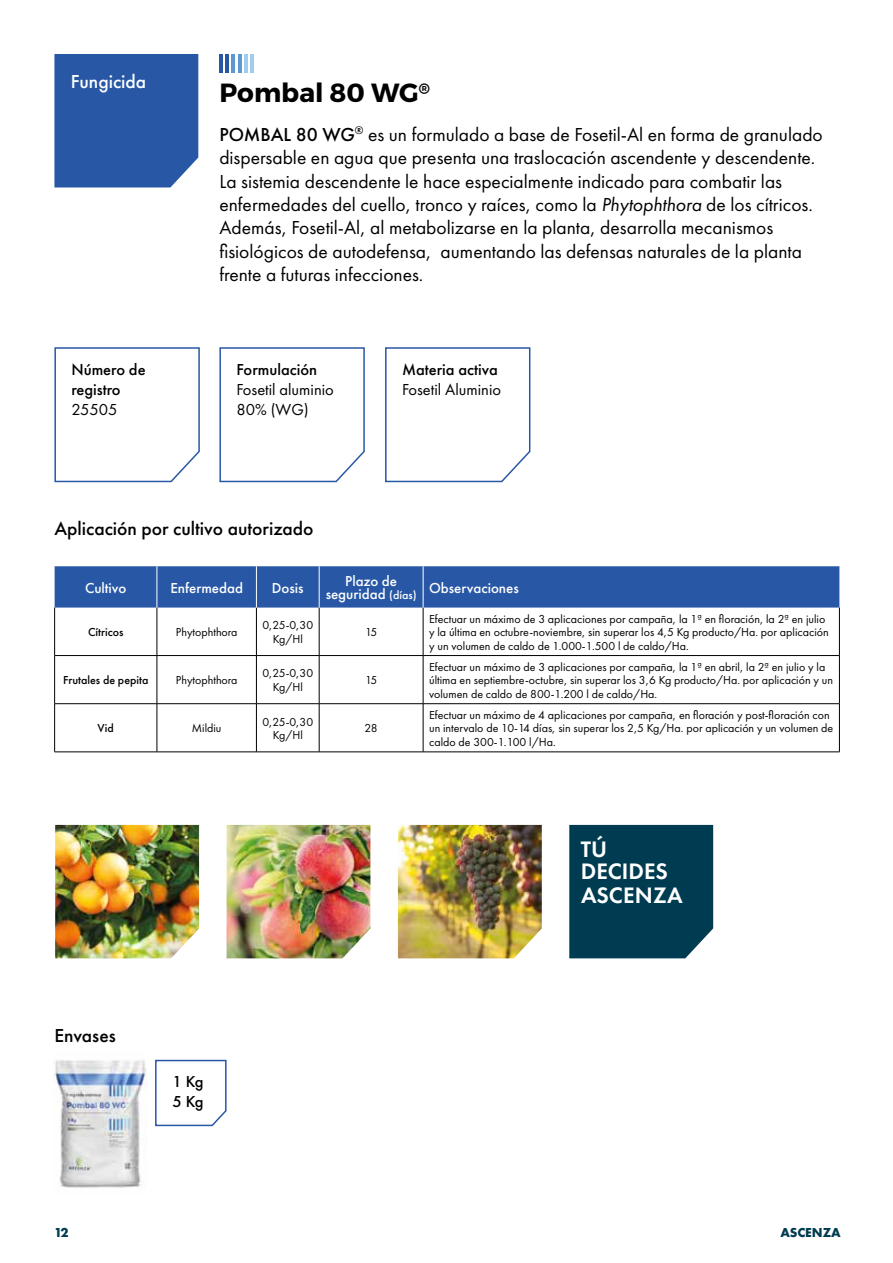
<style>
.page{position:relative;width:893px;height:1263px;background:#fff}
.page>*{position:absolute;margin:0;border:0;box-sizing:border-box;transform-origin:0 0}
.t1{font:700 26.25px "Montserrat";color:#000}
.t2{font:600 23.25px/23.2px "Futura PT";color:#fff}
.t3{font:19.5px/23.4px "Futura PT";color:#000}
.t4{font:500 19.5px "Futura PT";color:#000}
.t5{font:500 19.5px "Futura PT";color:#fff}
.t6{font:500 16.5px/19.8px "Futura PT";color:#000}
.t7{font:16.5px/19.8px "Futura PT";color:#000}
.t8{font:500 15px/13.5px "Futura PT";color:#fff;text-align:center}
.t9{font:700 13.5px "Futura PT";color:#003c51}
.t10{font:12px/13.5px "Futura PT";color:#000;text-align:center}
.t11{font:500 12px "Futura PT";color:#000}
.s1{font-weight:500}
.s2{font-style:italic}
.s3{font-size:12px}
</style>
<div class="page">
<div style="left:54px;top:54px;width:144px;height:133px;background:#2858a5"></div>
<svg style="left:155px;top:1059px;width:72px;height:68px"></svg>
<hr style="left:219px;top:54px;width:4px;height:18px;background:#2858a5">
<hr style="left:226px;top:54px;width:3px;height:18px;background:#2858a5">
<hr style="left:232px;top:54px;width:3px;height:18px;background:#5c99cc">
<hr style="left:238px;top:54px;width:3px;height:18px;background:#5c99cc">
<hr style="left:244px;top:54px;width:3px;height:18px;background:#a0ccef">
<hr style="left:250px;top:54px;width:3px;height:18px;background:#a0ccef">
<div style="left:55px;top:566px;width:784px;height:41px;background:#2858a5"></div>
<hr style="left:54px;top:607px;width:1px;height:48px;background:#000">
<hr style="left:157px;top:607px;width:1px;height:48px;background:#000">
<hr style="left:256px;top:607px;width:1px;height:48px;background:#000">
<hr style="left:319px;top:607px;width:1px;height:48px;background:#000">
<hr style="left:423px;top:607px;width:1px;height:48px;background:#000">
<hr style="left:839px;top:607px;width:1px;height:48px;background:#000">
<hr style="left:54px;top:655px;width:103px;height:1px;background:#000">
<hr style="left:54px;top:656px;width:1px;height:47px;background:#000">
<hr style="left:157px;top:655px;width:99px;height:1px;background:#000">
<hr style="left:157px;top:656px;width:1px;height:47px;background:#000">
<hr style="left:256px;top:655px;width:63px;height:1px;background:#000">
<hr style="left:256px;top:656px;width:1px;height:47px;background:#000">
<hr style="left:319px;top:655px;width:104px;height:1px;background:#000">
<hr style="left:319px;top:656px;width:1px;height:47px;background:#000">
<hr style="left:423px;top:655px;width:417px;height:1px;background:#000">
<hr style="left:423px;top:656px;width:1px;height:47px;background:#000">
<hr style="left:839px;top:656px;width:1px;height:47px;background:#000">
<hr style="left:54px;top:703px;width:103px;height:1px;background:#000">
<hr style="left:54px;top:704px;width:1px;height:48px;background:#000">
<hr style="left:157px;top:703px;width:99px;height:1px;background:#000">
<hr style="left:157px;top:704px;width:1px;height:48px;background:#000">
<hr style="left:256px;top:703px;width:63px;height:1px;background:#000">
<hr style="left:256px;top:704px;width:1px;height:48px;background:#000">
<hr style="left:319px;top:703px;width:104px;height:1px;background:#000">
<hr style="left:319px;top:704px;width:1px;height:48px;background:#000">
<hr style="left:423px;top:703px;width:417px;height:1px;background:#000">
<hr style="left:423px;top:704px;width:1px;height:48px;background:#000">
<hr style="left:839px;top:704px;width:1px;height:48px;background:#000">
<hr style="left:54px;top:752px;width:103px;height:1px;background:#000">
<hr style="left:157px;top:752px;width:99px;height:1px;background:#000">
<hr style="left:256px;top:752px;width:63px;height:1px;background:#000">
<hr style="left:319px;top:752px;width:104px;height:1px;background:#000">
<hr style="left:423px;top:752px;width:417px;height:1px;background:#000">
<hr style="left:157px;top:566px;width:1px;height:41px;background:#fff">
<hr style="left:256px;top:566px;width:1px;height:41px;background:#fff">
<hr style="left:319px;top:566px;width:1px;height:41px;background:#fff">
<hr style="left:423px;top:566px;width:1px;height:41px;background:#fff">
<img style="left:53px;top:1060px;width:94px;height:128px">
<svg style="left:54px;top:347px;width:146px;height:136px"></svg>
<svg style="left:219px;top:347px;width:146px;height:136px"></svg>
<svg style="left:385px;top:347px;width:146px;height:136px"></svg>
<img style="left:55px;top:825px;width:144px;height:133px">
<img style="left:227px;top:825px;width:143px;height:133px">
<img style="left:398px;top:825px;width:144px;height:133px">
<div style="left:569px;top:825px;width:144px;height:133px;background:#003c51"></div>
<h3 class="t5" style="left:71px;top:69px;width:77px">Fungicida</h3>
<h3 class="t6" style="left:71px;top:360px;width:76px">Número de registro</h3>
<h3 class="t7" style="left:71px;top:399px;width:48px">25505</h3>
<h1 class="t1" style="left:219px;top:77px;width:212px">Pombal 80 WG<sup>®</sup></h1>
<p class="t3" style="left:219px;top:122px;width:605px"><span class="s1">POMBAL 80 WG</span><sup>®</sup> es un formulado a base de Fosetil-Al en forma de granulado dispersable en agua que presenta una traslocación ascendente y descendente.<br>La sistemia descendente le hace especialmente indicado para combatir las enfermedades del cuello, tronco y raíces, como la <span class="s2">Phytophthora</span> de los cítricos.<br>Además, Fosetil-Al, al metabolizarse en la planta, desarrolla mecanismos fisiológicos de autodefensa, aumentando las defensas naturales de la planta frente a futuras infecciones.</p>
<h3 class="t6" style="left:236px;top:360px;width:82px">Formulación</h3>
<h3 class="t7" style="left:236px;top:380px;width:99px">Fosetil aluminio<br>80% (WG)</h3>
<h3 class="t6" style="left:402px;top:360px;width:97px">Materia activa</h3>
<h3 class="t7" style="left:402px;top:380px;width:101px">Fosetil Aluminio</h3>
<h3 class="t4" style="left:54px;top:517px;width:260px">Aplicación por cultivo autorizado</h3>
<p class="t8" style="left:85px;top:581px;width:43px">Cultivo</p>
<p class="t8" style="left:170px;top:581px;width:74px">Enfermedad</p>
<p class="t8" style="left:272px;top:581px;width:33px">Dosis</p>
<p class="t8" style="left:326px;top:574px;width:92px">Plazo de seguridad <span class="s3">(días)</span></p>
<p class="t8" style="left:429px;top:581px;width:91px">Observaciones</p>
<p class="t11" style="left:88px;top:625px;width:37px">Cítricos</p>
<p class="t10" style="left:176px;top:625px;width:63px">Phytophthora</p>
<p class="t10" style="left:262px;top:618px;width:52px">0,25-0,30<br>Kg/Hl</p>
<p class="t10" style="left:365px;top:625px;width:14px">15</p>
<p class="t10" style="left:429px;top:612px;width:401px;text-align:left">Efectuar un máximo de 3 aplicaciones por campaña, la 1ª en floración, la 2ª en julio y la última en octubre-noviembre, sin superar los 4,5 Kg producto/Ha. por aplicación y un volumen de caldo de 1.000-1.500 l de caldo/Ha.</p>
<p class="t11" style="left:63px;top:673px;width:87px">Frutales de pepita</p>
<p class="t10" style="left:176px;top:673px;width:63px">Phytophthora</p>
<p class="t10" style="left:262px;top:667px;width:52px">0,25-0,30<br>Kg/Hl</p>
<p class="t10" style="left:365px;top:673px;width:14px">15</p>
<p class="t11" style="left:98px;top:721px;width:18px">Vid</p>
<p class="t10" style="left:192px;top:721px;width:31px">Mildiu</p>
<p class="t10" style="left:262px;top:715px;width:52px">0,25-0,30<br>Kg/Hl</p>
<p class="t10" style="left:365px;top:722px;width:15px">28</p>
<h3 class="t4" style="left:54px;top:1024px;width:63px">Envases</h3>
<h3 class="t6" style="left:172px;top:1071px;width:33px">1 Kg<br>5 Kg</h3>
<p class="t10" style="left:429px;top:660px;width:405px;text-align:left">Efectuar un máximo de 3 aplicaciones por campaña, la 1ª en abril, la 2ª en julio y la última en septiembre-octubre, sin superar los 3,6 Kg producto/Ha. por aplicación y un volumen de caldo de 800-1.200 l de caldo/Ha.</p>
<p class="t10" style="left:429px;top:708px;width:406px;text-align:left">Efectuar un máximo de 4 aplicaciones por campaña, en floración y post-floración con un intervalo de 10-14 días, sin superar los 2,5 Kg/Ha. por aplicación y un volumen de caldo de 300-1.100 l/Ha.</p>
<h2 class="t2" style="left:581px;top:837px;width:103px">TÚ<br>DECIDES<br>ASCENZA</h2>
<p class="t9" style="left:54px;top:1224px;width:16px">12</p>
<p class="t9" style="left:780px;top:1224px;width:62px">ASCENZA</p>
</div>
